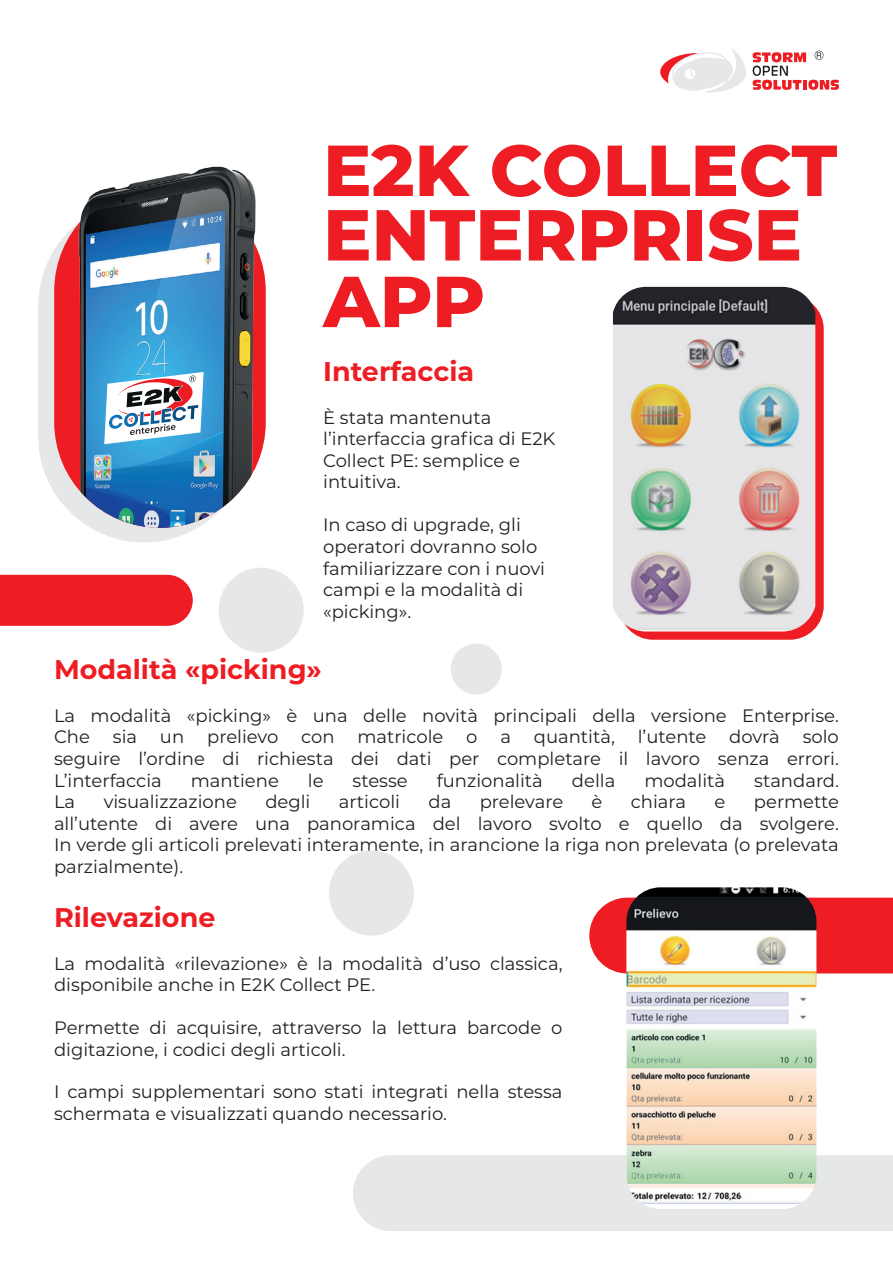
<style>
.page{position:relative;width:893px;height:1263px;background:#fff}
.page>*{position:absolute;margin:0;border:0;box-sizing:border-box;transform-origin:0 0}
.t1{font:800 72px/65.6px "Montserrat";color:#ee1d23}
.t2{font:700 27px "Montserrat";color:#ee1d23}
.t3{font:18px/21.6px "Montserrat";color:#231f20}
</style>
<div class="page">
<svg style="left:589px;top:898px;width:304px;height:75px;background:#ef2e33"></svg>
<div style="left:353px;top:1155px;width:540px;height:76px;background:#e6e7e9"></div>
<div style="left:0;top:575px;width:193px;height:51px;background:#ee1d23"></div>
<div style="left:38px;top:200px;width:212px;height:342px;background:#e6e7e9;border-radius:106px"></div>
<svg style="left:660px;top:49px;width:86px;height:44px"></svg>
<svg style="left:753px;top:51px;width:86px;height:39px"></svg>
<img style="left:54px;top:166px;width:212px;height:362px">
<svg style="left:104px;top:372px;width:100px;height:72px;background:#adbaca"></svg>
<div style="left:619px;top:295px;width:205px;height:345px;background:#ee1d23;border-radius:34px"></div>
<img style="left:613px;top:287px;width:202px;height:344px">
<img style="left:626px;top:887px;width:190px;height:322px">
<div style="left:219px;top:568px;width:85px;height:85px;background:#e6e7e9;border-radius:50%"></div>
<div style="left:451px;top:643px;width:51px;height:51px;background:#e6e7e9;border-radius:50%"></div>
<div style="left:329px;top:850px;width:85px;height:85px;background:#e6e7e9;border-radius:50%"></div>
<h1 class="t1" style="left:323px;top:134px;width:516px">E2K COLLECT<br>ENTERPRISE<br>APP</h1>
<h2 class="t2" style="left:323px;top:352px;width:152px">Interfaccia</h2>
<p class="t3" style="left:323px;top:406px;width:234px">È stata mantenuta l’interfaccia grafica di E2K<br>Collect PE: semplice e intuitiva.</p>
<p class="t3" style="left:323px;top:513px;width:223px">In caso di upgrade, gli operatori dovranno solo familiarizzare con i nuovi campi e la modalità di «picking».</p>
<h2 class="t2" style="left:54px;top:650px;width:269px">Modalità «picking»</h2>
<p class="t3" style="left:54px;top:704px;width:786px">La modalità «picking» è una delle novità principali della versione Enterprise.<br>Che</p>
<p class="t3" style="left:113px;top:725px;width:26px">sia</p>
<p class="t3" style="left:160px;top:725px;width:26px">un</p>
<p class="t3" style="left:207px;top:725px;width:73px">prelievo</p>
<p class="t3" style="left:301px;top:725px;width:35px">con</p>
<p class="t3" style="left:357px;top:725px;width:87px">matricole</p>
<p class="t3" style="left:466px;top:725px;width:13px">o</p>
<p class="t3" style="left:500px;top:725px;width:12px">a</p>
<p class="t3" style="left:534px;top:725px;width:83px">quantità,</p>
<p class="t3" style="left:638px;top:725px;width:70px">l’utente</p>
<p class="t3" style="left:729px;top:725px;width:52px">dovrà</p>
<p class="t3" style="left:54px;top:725px;width:786px;text-align:justify;text-indent:749px">solo seguire l’ordine di richiesta dei dati per completare il lavoro senza errori.<br>L’interfaccia</p>
<p class="t3" style="left:191px;top:769px;width:90px">mantiene</p>
<p class="t3" style="left:308px;top:769px;width:17px">le</p>
<p class="t3" style="left:353px;top:769px;width:57px">stesse</p>
<p class="t3" style="left:437px;top:769px;width:108px">funzionalità</p>
<p class="t3" style="left:572px;top:769px;width:45px">della</p>
<p class="t3" style="left:644px;top:769px;width:82px">modalità</p>
<p class="t3" style="left:754px;top:769px;width:86px">standard.</p>
<p class="t3" style="left:54px;top:790px;width:23px">La</p>
<p class="t3" style="left:104px;top:790px;width:135px">visualizzazione</p>
<p class="t3" style="left:265px;top:790px;width:47px">degli</p>
<p class="t3" style="left:339px;top:790px;width:63px">articoli</p>
<p class="t3" style="left:428px;top:790px;width:24px">da</p>
<p class="t3" style="left:480px;top:790px;width:85px">prelevare</p>
<p class="t3" style="left:592px;top:790px;width:12px">è</p>
<p class="t3" style="left:631px;top:790px;width:57px">chiara</p>
<p class="t3" style="left:715px;top:790px;width:12px">e</p>
<p class="t3" style="left:54px;top:790px;width:786px;text-align:justify;text-indent:700px">permette all’utente di avere una panoramica del lavoro svolto e quello da svolgere.<br>In verde gli articoli prelevati interamente, in arancione la riga non prelevata (o prelevata parzialmente).</p>
<h2 class="t2" style="left:54px;top:897px;width:163px">Rilevazione</h2>
<p class="t3" style="left:54px;top:952px;width:510px">La modalità «rilevazione» è la modalità d’uso classica, disponibile anche in E2K Collect PE.</p>
<p class="t3" style="left:54px;top:1016px;width:510px">Permette di acquisire, attraverso la lettura barcode o digitazione, i codici degli articoli.</p>
<p class="t3" style="left:54px;top:1080px;width:510px">I campi supplementari sono stati integrati nella stessa schermata e visualizzati quando necessario.</p>
</div>
